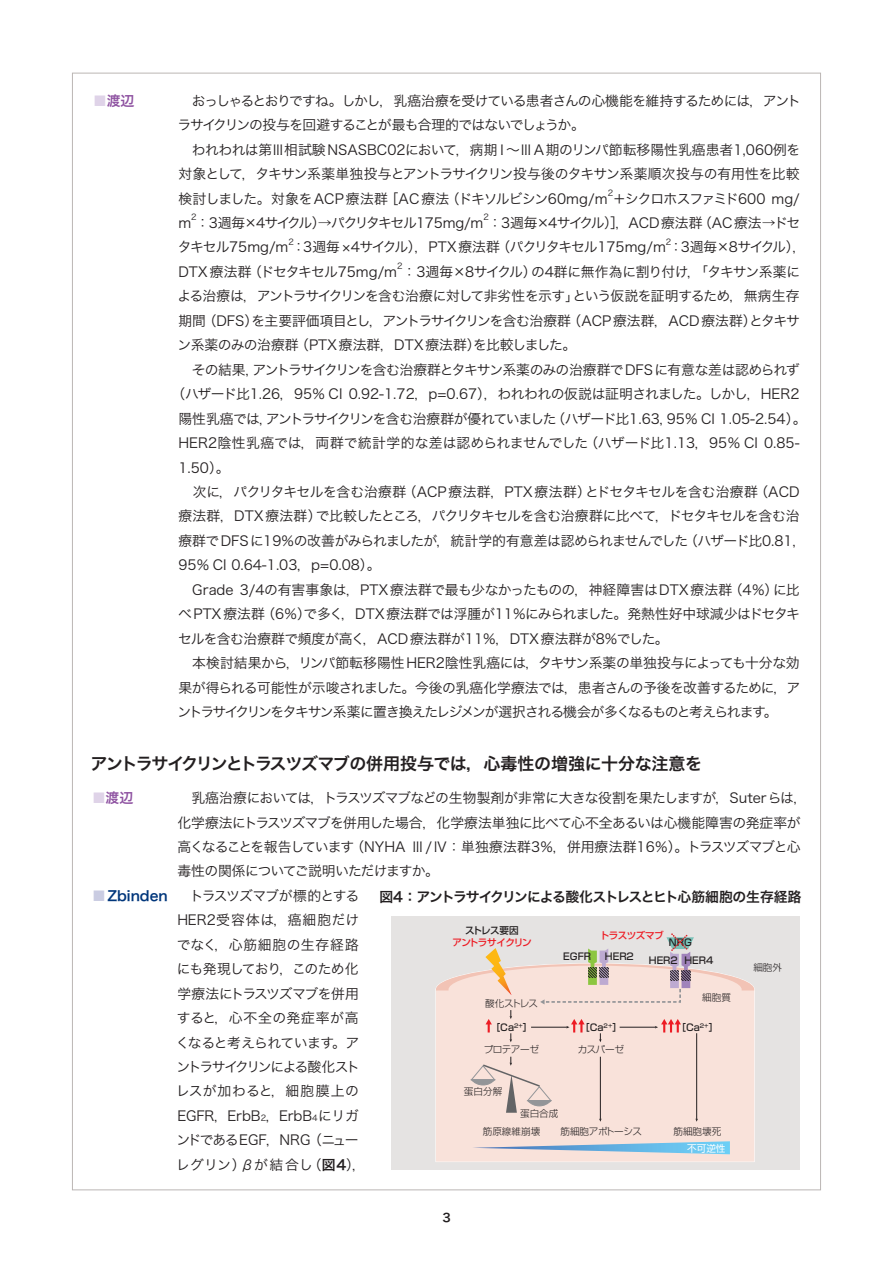
<style>
.page{position:relative;width:893px;height:1263px;background:#fff}
.page>*{position:absolute;margin:0;border:0;box-sizing:border-box;transform-origin:0 0}
.t1{font:16.95px "Hira Kaku Pro W6 90 pv RKSJ H";letter-spacing:-.035em;color:#231f20}
.t2{font:13.8px/24.5px "Hira Kaku Pro W3 90 pv RKSJ H";letter-spacing:-.03em;color:#231f20}
.t3{font:13.8px/24.5px "Hira Kaku Pro W3 90 pv RKSJ H";letter-spacing:-.01em;color:#231f20}
.t4{font:13.8px "Hira Kaku Pro W3 90 pv RKSJ H";color:#231f20}
.t5{font:13.8px "Hira Kaku Pro W3 90 pv RKSJ H";letter-spacing:-.055em;color:#231f20}
.t6{font:13.8px "Hira Kaku Pro W3 90 pv RKSJ H";letter-spacing:-.05em;color:#231f20}
.t7{font:13.8px "Hira Kaku Pro W3 90 pv RKSJ H";letter-spacing:-.1em;color:#231f20}
.t8{font:13.8px "Hira Kaku Pro W6 90 pv RKSJ H";letter-spacing:-.075em;color:#231f20}
.t9{font:13.8px "Hira Kaku Pro W6 90 pv RKSJ H";color:#8e52a1}
.t10{font:11.7px "Hira Kaku Pro W6 90 pv RKSJ H";color:#231f20}
.t11{font:9.6px "Shin Go Pro Medium 90 pv RKSJ H";color:#231f20}
.t12{font:9.6px "Shin Go Pro Light 90 pv RKSJ H";color:#231f20}
.t13{font:9.6px "Shin Go Pro Medium 90 pv RKSJ H";letter-spacing:-.06em;color:#ed1c24}
.t14{font:9.6px "Shin Go Pro Light 90 pv RKSJ H";letter-spacing:-.045em;color:#231f20}
.t15{font:9.6px "Shin Go Pro Regular 90 pv RKSJ H";color:#fff}
.t16{font:8.25px "Hira Kaku Pro W3 90 pv RKSJ H";color:#231f20}
.s1{color:#dfd3e8}
.s2{font-family:"Hira Kaku Pro W6 90 pv RKSJ H";color:#8e52a1}
.s3{color:#cacce2}
.s4{font-family:"Hira Kaku Pro W6 90 pv RKSJ H";color:#00367b}
.s5{font-size:8.25px}
.s6{font-family:"Hira Kaku Pro W6 90 pv RKSJ H"}
</style>
<div class="page">
<div style="left:391px;top:916px;width:408px;height:253px;background:#e5e3e2"></div>
<div style="left:436px;top:1004px;width:318px;height:158px;background:#f9e2da"></div>
<svg style="left:485px;top:1019px;width:7px;height:14px"></svg>
<svg style="left:472px;top:1141px;width:258px;height:13px;background:#aecbdf"></svg>
<svg style="left:509px;top:1010px;width:3px;height:9px"></svg>
<svg style="left:509px;top:1033px;width:3px;height:9px"></svg>
<svg style="left:471px;top:1057px;width:81px;height:56px;background:#e7d4cd"></svg>
<svg style="left:599px;top:1033px;width:2px;height:9px"></svg>
<hr style="left:600px;top:1057px;width:1px;height:62px;background:#231f20">
<hr style="left:531px;top:1027px;width:36px;height:1px;background:#231f20">
<hr style="left:619px;top:1027px;width:36px;height:1px;background:#231f20">
<svg style="left:655px;top:1019px;width:26px;height:14px"></svg>
<hr style="left:696px;top:1033px;width:1px;height:86px;background:#231f20">
<svg style="left:566px;top:1019px;width:18px;height:14px"></svg>
<svg style="left:436px;top:933px;width:318px;height:71px"></svg>
<p class="t9" style="left:93px;top:95px;width:43px"><span class="s1">■</span>渡辺</p>
<p class="t2" style="left:178px;top:90px;width:624px"><span class="s2">　</span>おっしゃるとおりですね。しかし，乳癌治療を受けている患者さんの心機能を維持するためには，アントラサイクリンの投与を回避することが最も合理的ではないでしょうか。<br>　われわれは第Ⅲ相試験NSASBC02において，病期Ⅰ～ⅢA期のリンパ節転移陽性乳癌患者1,060例を対象として，タキサン系薬単独投与とアントラサイクリン投与後のタキサン系薬順次投与の有用性を比較検討しました。対象をACP 療法群［AC 療法（ドキソルビシン60mg/m ＋シクロホスファミド600 mg/</p>
<p class="t16" style="left:607px;top:190px;width:7px">2</p>
<p class="t2" style="left:178px;top:212px;width:623px">m ：3週毎×4サイクル）→パクリタキセル175mg/m ：3週毎×4サイクル）］，ACD 療法群（AC 療法→ドセ</p>
<p class="t16" style="left:191px;top:214px;width:7px">2</p>
<p class="t16" style="left:483px;top:214px;width:7px">2</p>
<p class="t2" style="left:178px;top:237px;width:630px">タキセル75mg/m ：3週毎×4サイクル），PTX療法群（パクリタキセル175mg/m ：3週毎×8サイクル），</p>
<p class="t16" style="left:288px;top:239px;width:7px">2</p>
<p class="t16" style="left:666px;top:239px;width:7px">2</p>
<p class="t2" style="left:178px;top:261px;width:623px">DTX 療法群（ドセタキセル75mg/m ：3週毎×8サイクル）の4群に無作為に割り付け，「タキサン系薬に</p>
<p class="t16" style="left:397px;top:263px;width:7px">2</p>
<p class="t2" style="left:177px;top:286px;width:623px">よる治療は，アントラサイクリンを含む治療に対して非劣性を示す」という仮説を証明するため，無病生存</p>
<p class="t2" style="left:178px;top:310px;width:623px">期間（DFS）を主要評価項目とし，アントラサイクリンを含む治療群（ACP療法群，ACD療法群）とタキサ</p>
<p class="t4" style="left:177px;top:340px;width:400px">ン系薬のみの治療群（PTX療法群，DTX療法群）を比較しました。</p>
<p class="t6" style="left:178px;top:364px;width:622px">　その結果，アントラサイクリンを含む治療群とタキサン系薬のみの治療群でDFSに有意な差は認められず</p>
<p class="t2" style="left:171px;top:384px;width:629px">（ハザード比1.26，95％ CI 0.92-1.72，p=0.67），われわれの仮説は証明されました。しかし，HER2</p>
<p class="t5" style="left:178px;top:413px;width:629px">陽性乳癌では，アントラサイクリンを含む治療群が優れていました（ハザード比1.63，95％ CI 1.05-2.54）。</p>
<p class="t4" style="left:178px;top:438px;width:622px">HER2陰性乳癌では，両群で統計学的な差は認められませんでした（ハザード比1.13，95％ CI 0.85-</p>
<p class="t2" style="left:178px;top:457px;width:53px">1.50）。</p>
<p class="t4" style="left:178px;top:487px;width:622px">　次に，パクリタキセルを含む治療群（ACP療法群，PTX療法群）とドセタキセルを含む治療群（ACD</p>
<p class="t2" style="left:178px;top:506px;width:622px">療法群，DTX 療法群）で比較したところ，パクリタキセルを含む治療群に比べて，ドセタキセルを含む治</p>
<p class="t2" style="left:178px;top:530px;width:629px">療群でDFSに19％の改善がみられましたが，統計学的有意差は認められませんでした（ハザード比0.81，</p>
<p class="t2" style="left:178px;top:555px;width:204px">95％ CI 0.64-1.03，p=0.08）。</p>
<p class="t4" style="left:178px;top:584px;width:622px">　Grade 3/4の有害事象は，PTX療法群で最も少なかったものの，神経障害はDTX療法群（4％）に比</p>
<p class="t2" style="left:178px;top:604px;width:623px">べPTX療法群（6％）で多く，DTX療法群では浮腫が11％にみられました。発熱性好中球減少はドセタキ</p>
<p class="t3" style="left:178px;top:628px;width:492px">セルを含む治療群で頻度が高く，ACD療法群が11％，DTX療法群が8％でした。</p>
<p class="t2" style="left:178px;top:653px;width:622px">　本検討結果から，リンパ節転移陽性HER2陰性乳癌には，タキサン系薬の単独投与によっても十分な効</p>
<p class="t2" style="left:178px;top:677px;width:623px">果が得られる可能性が示唆されました。今後の乳癌化学療法では，患者さんの予後を改善するために，ア</p>
<p class="t7" style="left:177px;top:707px;width:601px">ントラサイクリンをタキサン系薬に置き換えたレジメンが選択される機会が多くなるものと考えられます。</p>
<p class="t1" style="left:90px;top:757px;width:613px">アントラサイクリンとトラスツズマブの併用投与では，心毒性の増強に十分な注意を</p>
<p class="t9" style="left:92px;top:793px;width:43px"><span class="s1">■</span>渡辺</p>
<p class="t2" style="left:177px;top:788px;width:631px"><span class="s2">　</span>乳癌治療においては，トラスツズマブなどの生物製剤が非常に大きな役割を果たしますが，Suterらは，化学療法にトラスツズマブを併用した場合，化学療法単独に比べて心不全あるいは心機能障害の発症率が高くなることを報告しています（NYHA Ⅲ/Ⅳ：単独療法群3％，併用療法群16％）。トラスツズマブと心毒性の関係についてご説明いただけますか。</p>
<p class="t3" style="left:176px;top:885px;width:192px;text-indent:-84px"><span class="s3">■</span><span class="s4">Zbinden</span> 　トラスツズマブが標的とする<br>HER2受容体は，癌細胞だけでなく，心筋細胞の生存経路にも発現しており，このため化学療法にトラスツズマブを併用すると，心不全の発症率が高くなると考えられています。アントラサイクリンによる酸化ストレスが加わると，細胞膜上の<br>EGFR，ErbB<span class="s5">2</span>，ErbB<span class="s5">4</span>にリガンドであるEGF，NRG（ニューレグリン）βが結合し（<span class="s6">図4</span>），</p>
<p class="t8" style="left:379px;top:892px;width:423px">図4：アントラサイクリンによる酸化ストレスとヒト心筋細胞の生存経路</p>
<p class="t11" style="left:669px;top:939px;width:24px">NRG</p>
<p class="t11" style="left:563px;top:952px;width:29px">EGFR</p>
<p class="t11" style="left:465px;top:927px;width:55px">ストレス要因</p>
<p class="t13" style="left:452px;top:939px;width:81px">アントラサイクリン</p>
<p class="t13" style="left:599px;top:932px;width:65px">トラスツズマブ</p>
<p class="t11" style="left:605px;top:952px;width:30px">HER2</p>
<p class="t11" style="left:649px;top:957px;width:66px">HER2 HER4</p>
<p class="t12" style="left:753px;top:963px;width:30px">細胞外</p>
<p class="t12" style="left:702px;top:993px;width:30px">細胞質</p>
<p class="t12" style="left:485px;top:999px;width:54px">酸化ストレス</p>
<p class="t11" style="left:490px;top:1023px;width:43px">［Ca<sup>2+</sup>］</p>
<p class="t12" style="left:483px;top:1046px;width:57px">プロテアーゼ</p>
<p class="t11" style="left:580px;top:1023px;width:43px">［Ca<sup>2+</sup>］</p>
<p class="t12" style="left:577px;top:1046px;width:48px">カスパーゼ</p>
<p class="t11" style="left:676px;top:1023px;width:43px">［Ca<sup>2+</sup>］</p>
<p class="t12" style="left:464px;top:1088px;width:40px">蛋白分解</p>
<p class="t12" style="left:520px;top:1109px;width:40px">蛋白合成</p>
<p class="t14" style="left:560px;top:1128px;width:83px">筋細胞アポトーシス</p>
<p class="t12" style="left:483px;top:1128px;width:59px">筋原線維崩壊</p>
<p class="t12" style="left:673px;top:1128px;width:49px">筋細胞壊死</p>
<p class="t15" style="left:687px;top:1145px;width:40px">不可逆性</p>
<p class="t10" style="left:442px;top:1213px;width:10px">3</p>
</div>
